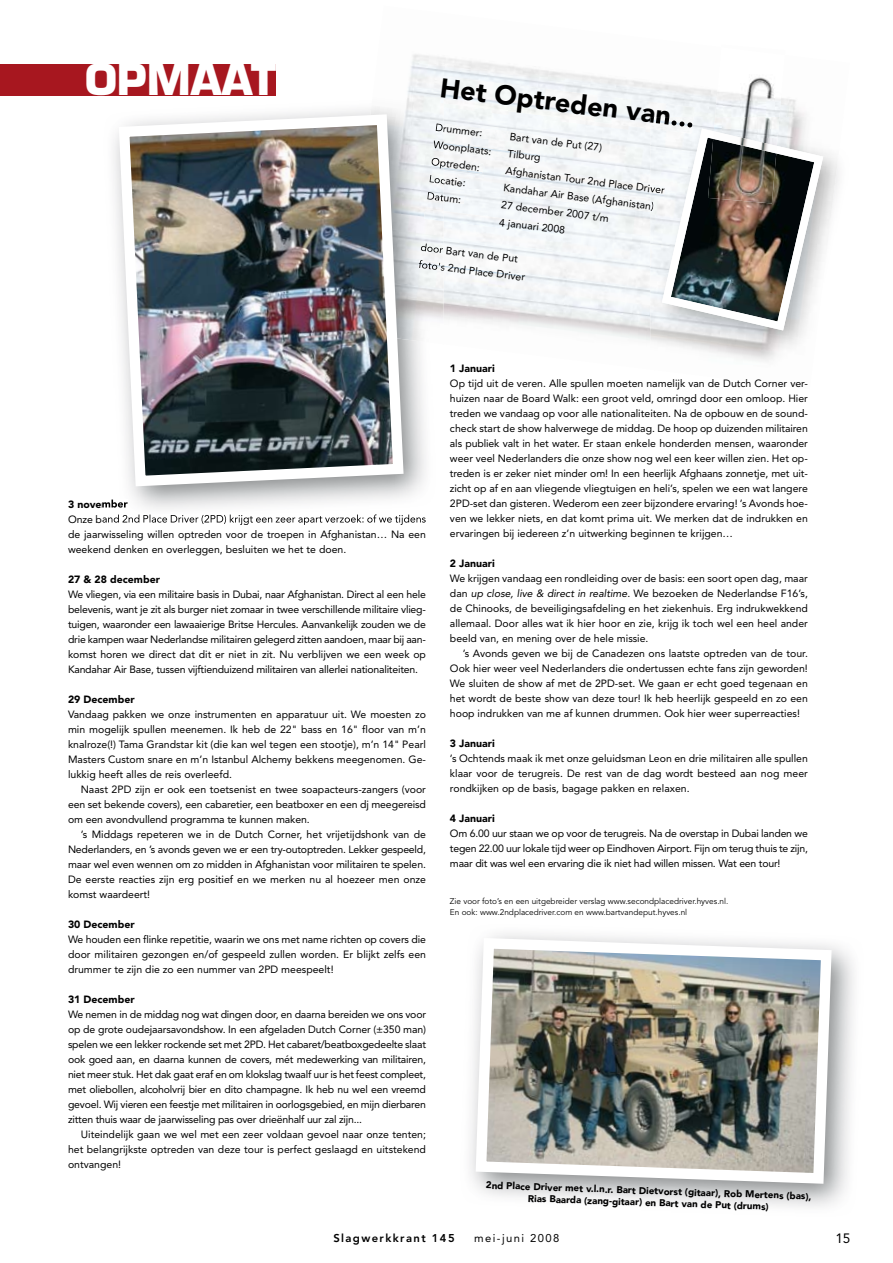
<style>
.page{position:relative;width:893px;height:1263px;background:#fff}
.page>*{position:absolute;margin:0;border:0;box-sizing:border-box;transform-origin:0 0}
.t1{font:700 42px "Eurostile LT Std";color:#fff}
.t2{font:900 27px "Avenir LT Std";color:#000}
.t3{font:13.5px "Avenir LT Std";color:#000}
.t4{font:800 11.25px "Avenir LT Std";letter-spacing:.125em;color:#000}
.t5{font:11.25px "Avenir LT Std";letter-spacing:.125em;color:#000}
.t6{font:10.5px/15px "Avenir LT Std";color:#000;text-align:justify}
.t7{font:900 10.5px "Avenir LT Std";color:#000}
.t8{font:900 9.75px/11.7px "Avenir LT Std";color:#000;text-align:center}
.t9{font:8.25px/11.2px "Avenir LT Std";color:#000}
.s1{font-style:italic}
</style>
<div class="page">
<div style="left:0;top:64px;width:276px;height:31px;background:#a7171f"></div>
<img style="left:470px;top:932px;width:367px;height:257px">
<img style="left:407px;top:54px;width:398px;height:63px">
<img style="left:441px;top:76px;width:254px;height:53px">
<img style="left:444px;top:124px;width:158px;height:29px">
<img style="left:444px;top:141px;width:96px;height:22px">
<img style="left:444px;top:159px;width:39px;height:15px">
<img style="left:444px;top:263px;width:81px;height:18px">
<img style="left:650px;top:117px;width:189px;height:244px">
<img style="left:650px;top:117px;width:43px;height:17px">
<img style="left:650px;top:184px;width:12px;height:12px">
<svg style="left:650px;top:201px;width:4px;height:11px"></svg>
<svg style="left:662px;top:129px;width:161px;height:201px"></svg>
<img style="left:715px;top:54px;width:70px;height:63px">
<img style="left:714px;top:117px;width:65px;height:29px">
<img style="left:708px;top:139px;width:68px;height:64px">
<img style="left:713px;top:131px;width:64px;height:22px">
<img style="left:344px;top:98px;width:100px;height:246px">
<svg style="left:440px;top:98px;width:4px;height:5px"></svg>
<svg style="left:435px;top:123px;width:9px;height:10px"></svg>
<svg style="left:431px;top:140px;width:13px;height:29px"></svg>
<img style="left:429px;top:175px;width:15px;height:9px">
<img style="left:427px;top:192px;width:17px;height:9px">
<img style="left:424px;top:209px;width:20px;height:12px">
<img style="left:421px;top:243px;width:23px;height:11px">
<img style="left:418px;top:260px;width:26px;height:11px">
<img style="left:102px;top:500px;width:26px;height:8px">
<img style="left:102px;top:514px;width:324px;height:11px">
<img style="left:113px;top:109px;width:296px;height:383px">
<h1 class="t1" style="left:85px;top:54px;width:193px">OPMAAT</h1>
<h2 class="t2" style="left:442px;top:71px;width:258px;rotate:7deg">Het Optreden van...</h2>
<p class="t6" style="left:436px;top:120px;width:49px;rotate:7deg">Drummer:</p>
<p class="t6" style="left:511px;top:129px;width:95px;rotate:7deg">Bart van de Put (27)</p>
<p class="t6" style="left:434px;top:137px;width:60px;rotate:7deg">Woonplaats:</p>
<p class="t6" style="left:509px;top:146px;width:35px;rotate:7deg">Tilburg</p>
<p class="t6" style="left:432px;top:154px;width:51px;rotate:7deg">Optreden:</p>
<p class="t6" style="left:506px;top:163px;width:162px;rotate:7deg">Afghanistan Tour 2nd Place Driver</p>
<p class="t6" style="left:430px;top:171px;width:38px;rotate:7deg">Locatie:</p>
<p class="t6" style="left:504px;top:180px;width:153px;rotate:7deg">Kandahar Air Base (Afghanistan)</p>
<p class="t6" style="left:428px;top:188px;width:36px;rotate:7deg">Datum:</p>
<p class="t6" style="left:502px;top:196px;width:110px;line-height:17.2px;rotate:7deg">27 december 2007 t/m<br>4 januari 2008</p>
<p class="t6" style="left:422px;top:239px;width:109px;line-height:17.2px;rotate:7deg">door Bart van de Put foto's 2nd Place Driver</p>
<p class="t7" style="left:68px;top:497px;width:61px">3 november</p>
<p class="t6" style="left:68px;top:526px;width:359px">de jaarwisseling willen optreden voor de troepen in Afghanistan… Na een weekend denken en overleggen, besluiten we het te doen.</p>
<p class="t7" style="left:68px;top:572px;width:93px">27 &amp; 28 december</p>
<p class="t6" style="left:68px;top:586px;width:360px">We vliegen, via een militaire basis in Dubai, naar Afghanistan. Direct al een hele belevenis, want je zit als burger niet zomaar in twee verschillende militaire vlieg&shy;tuigen, waaronder een lawaaierige Britse Hercules. Aanvankelijk zouden we de drie kampen waar Nederlandse militairen gelegerd zitten aandoen, maar bij aan&shy;komst horen we direct dat dit er niet in zit. Nu verblijven we een week op Kandahar Air Base, tussen vijftienduizend militairen van allerlei nationaliteiten.</p>
<p class="t7" style="left:68px;top:692px;width:68px">29 December</p>
<p class="t6" style="left:68px;top:706px;width:359px">Vandaag pakken we onze instrumenten en apparatuur uit. We moesten zo min mogelijk spullen meenemen. Ik heb de 22" bass en 16" floor van m’n knalroze(!) Tama Grandstar kit (die kan wel tegen een stootje), m’n 14" Pearl Masters Custom snare en m’n Istanbul Alchemy bekkens meegenomen. Ge&shy;lukkig heeft alles de reis overleefd.</p>
<p class="t6" style="left:68px;top:781px;width:359px;text-indent:13px">Naast 2PD zijn er ook een toetsenist en twee soapacteurs-zangers (voor een set bekende covers), een cabaretier, een beatboxer en een dj meegereisd om een avondvullend programma te kunnen maken.</p>
<p class="t6" style="left:68px;top:826px;width:359px;text-indent:13px">’s Middags repeteren we in de Dutch Corner, het vrijetijdshonk van de Nederlanders, en ’s avonds geven we er een try-outoptreden. Lekker gespeeld, maar wel even wennen om zo midden in Afghanistan voor militairen te spelen.<br>De eerste reacties zijn erg positief en we merken nu al hoezeer men onze komst waardeert!</p>
<p class="t7" style="left:68px;top:918px;width:68px">30 December</p>
<p class="t6" style="left:68px;top:931px;width:359px">We houden een flinke repetitie, waarin we ons met name richten op covers die door militairen gezongen en/of gespeeld zullen worden. Er blijkt zelfs een drummer te zijn die zo een nummer van 2PD meespeelt!</p>
<p class="t7" style="left:68px;top:993px;width:68px">31 December</p>
<p class="t6" style="left:68px;top:1006px;width:360px">We nemen in de middag nog wat dingen door, en daarna bereiden we ons voor op de grote oudejaarsavondshow. In een afgeladen Dutch Corner (±350 man) spelen we een lekker rockende set met 2PD. Het cabaret/beatboxgedeelte slaat ook goed aan, en daarna kunnen de covers, mét medewerking van militairen, niet meer stuk. Het dak gaat eraf en om klokslag twaalf uur is het feest compleet, met oliebollen, alcoholvrij bier en dito champagne. Ik heb nu wel een vreemd gevoel. Wij vieren een feestje met militairen in oorlogsgebied, en mijn dierbaren zitten thuis waar de jaarwisseling pas over drieënhalf uur zal zijn...</p>
<p class="t6" style="left:68px;top:1127px;width:359px;text-indent:13px">Uiteindelijk gaan we wel met een zeer voldaan gevoel naar onze tenten; het belangrijkste optreden van deze tour is perfect geslaagd en uitstekend ontvangen!</p>
<p class="t7" style="left:450px;top:362px;width:46px">1 Januari</p>
<p class="t6" style="left:450px;top:376px;width:360px">Op tijd uit de veren. Alle spullen moeten namelijk van de Dutch Corner ver&shy;huizen naar de Board Walk: een groot veld, omringd door een omloop. Hier treden we vandaag op voor alle nationaliteiten. Na de opbouw en de sound&shy;check start de show halverwege de middag. De hoop op duizenden militairen als publiek valt in het water. Er staan enkele honderden mensen, waaronder weer veel Nederlanders die onze show nog wel een keer willen zien. Het op&shy;treden is er zeker niet minder om! In een heerlijk Afghaans zonnetje, met uit&shy;zicht op af en aan vliegende vliegtuigen en heli’s, spelen we een wat langere 2PD-set dan gisteren. Wederom een zeer bijzondere ervaring! ’s Avonds hoe&shy;ven we lekker niets, en dat komt prima uit. We merken dat de indrukken en ervaringen bij iedereen z’n uitwerking beginnen te krijgen…</p>
<p class="t7" style="left:450px;top:557px;width:46px">2 Januari</p>
<p class="t6" style="left:450px;top:571px;width:360px">We krijgen vandaag een rondleiding over de basis: een soort open dag, maar dan <span class="s1">up close, live &amp; direct in realtime</span>. We bezoeken de Nederlandse F16’s, de Chinooks, de beveiligingsafdeling en het ziekenhuis. Erg indrukwekkend allemaal. Door alles wat ik hier hoor en zie, krijg ik toch wel een heel ander beeld van, en mening over de hele missie.</p>
<p class="t6" style="left:450px;top:646px;width:360px;text-indent:13px">’s Avonds geven we bij de Canadezen ons laatste optreden van de tour.<br>Ook hier weer veel Nederlanders die ondertussen echte fans zijn geworden!<br>We sluiten de show af met de 2PD-set. We gaan er echt goed tegenaan en het wordt de beste show van deze tour! Ik heb heerlijk gespeeld en zo een hoop indrukken van me af kunnen drummen. Ook hier weer superreacties!</p>
<p class="t7" style="left:450px;top:737px;width:46px">3 Januari</p>
<p class="t6" style="left:450px;top:751px;width:360px">’s Ochtends maak ik met onze geluidsman Leon en drie militairen alle spullen klaar voor de terugreis. De rest van de dag wordt besteed aan nog meer rondkijken op de basis, bagage pakken en relaxen.</p>
<p class="t7" style="left:450px;top:812px;width:46px">4 Januari</p>
<p class="t6" style="left:450px;top:826px;width:360px">Om 6.00 uur staan we op voor de terugreis. Na de overstap in Dubai landen we tegen 22.00 uur lokale tijd weer op Eindhoven Airport. Fijn om terug thuis te zijn, maar dit was wel een ervaring die ik niet had willen missen. Wat een tour!</p>
<p class="t9" style="left:450px;top:896px;width:280px">Zie voor foto’s en een uitgebreider verslag www.secondplacedriver.hyves.nl.<br>En ook: www.2ndplacedriver.com en www.bartvandeput.hyves.nl</p>
<p class="t8" style="left:486px;top:1179px;width:327px;rotate:2deg">2nd Place Driver met v.l.n.r. Bart Dietvorst (gitaar), Rob Mertens (bas),<br>Rias Baarda (zang-gitaar) en Bart van de Put (drums)</p>
<p class="t4" style="left:334px;top:1231px;width:123px">Slagwerkkrant 145</p>
<p class="t5" style="left:474px;top:1231px;width:87px">mei-juni 2008</p>
<p class="t3" style="left:835px;top:1231px;width:17px">15</p>
</div>
